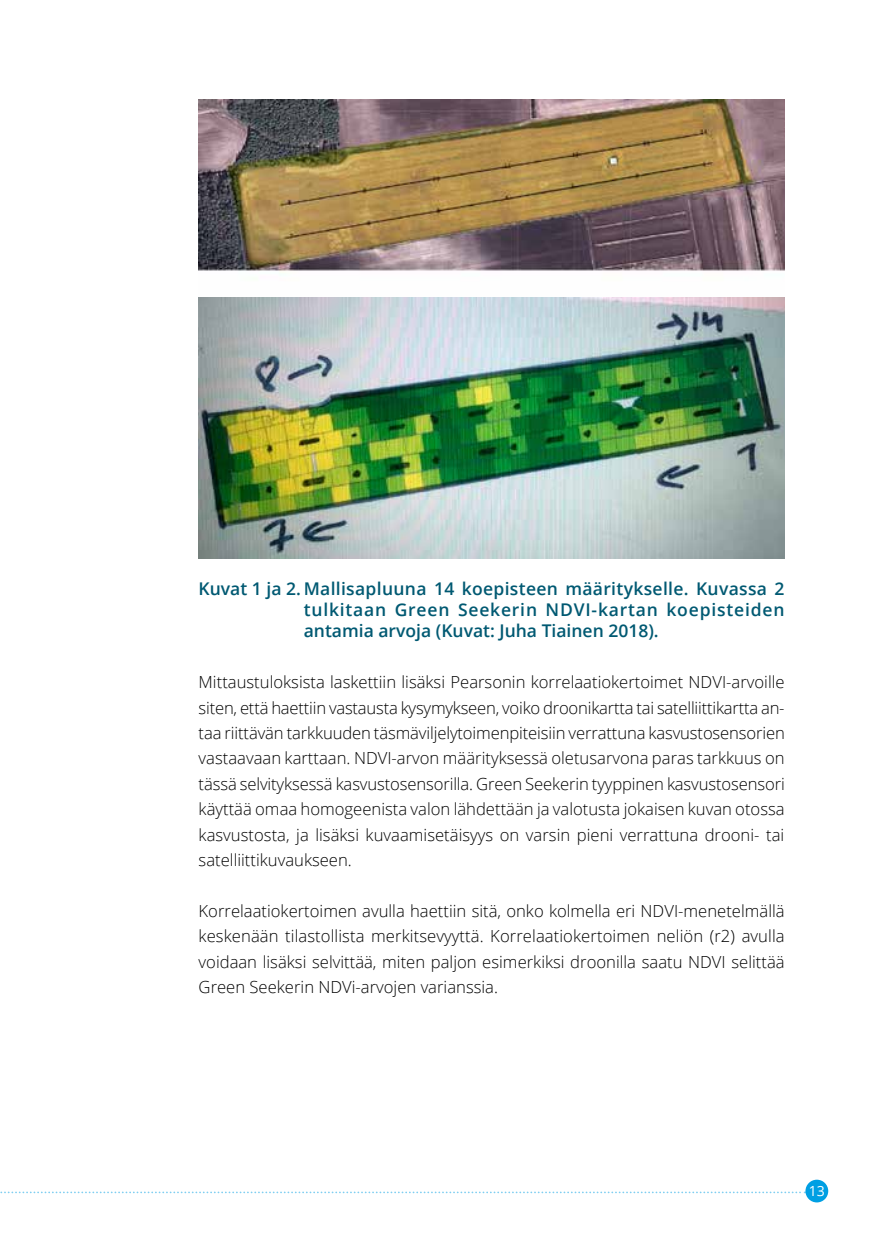
<style>
.page{position:relative;width:874px;height:1241px;background:#fff}
.page>*{position:absolute;margin:0;border:0;box-sizing:border-box;transform-origin:0 0}
.t1{font:600 17.5px/21px "Open Sans";color:#005972;text-align:justify}
.t2{font:300 16.62px/25.4px "Open Sans";color:#000;text-align:justify}
.t3{font:14px "Open Sans";color:#fff}
</style>
<div class="page">
<div style="left:805px;top:1179px;width:22px;height:23px;background:#009fe3;border-radius:50%"></div>
<svg style="left:0;top:1191px;width:805px;height:1px"></svg>
<img style="left:198px;top:99px;width:586px;height:199px">
<img style="left:198px;top:298px;width:586px;height:260px">
<p class="t1" style="left:303px;top:578px;width:482px;text-indent:-105px">Kuvat 1 ja 2. Mallisapluuna 14 koepisteen määritykselle. Kuvassa 2 tulkitaan Green Seekerin NDVI-kartan koepisteiden antamia arvoja (Kuvat: Juha Tiainen 2018).</p>
<p class="t2" style="left:198px;top:669px;width:587px">Mittaustuloksista laskettiin lisäksi Pearsonin korrelaatiokertoimet NDVI-arvoille siten, että haettiin vastausta kysymykseen, voiko droonikartta tai satelliittikartta an&shy;taa riittävän tarkkuuden täsmäviljelytoimenpiteisiin verrattuna kasvustosensorien vastaavaan karttaan. NDVI-arvon määrityksessä oletusarvona paras tarkkuus on tässä selvityksessä kasvustosensorilla. Green Seekerin tyyppinen kasvustosensori käyttää omaa homogeenista valon lähdettään ja valotusta jokaisen kuvan otossa kasvustosta, ja lisäksi kuvaamisetäisyys on varsin pieni verrattuna drooni- tai satelliittikuvaukseen.</p>
<p class="t2" style="left:198px;top:897px;width:587px">Korrelaatiokertoimen avulla haettiin sitä, onko kolmella eri NDVI-menetelmällä keskenään tilastollista merkitsevyyttä. Korrelaatiokertoimen neliön (r2) avulla voidaan lisäksi selvittää, miten paljon esimerkiksi droonilla saatu NDVI selittää Green Seekerin NDVi-arvojen varianssia.</p>
<p class="t3" style="left:808px;top:1180px;width:18px">13</p>
</div>
